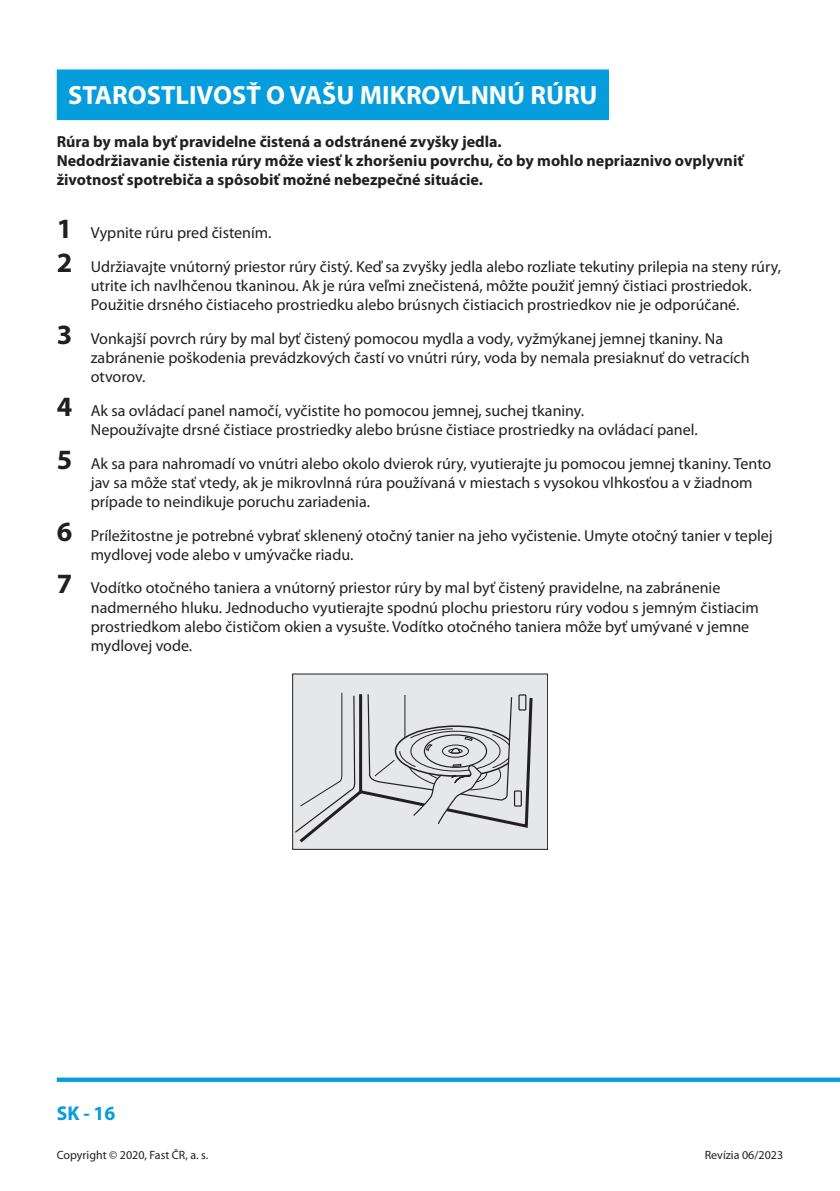
<style>
.page{position:relative;width:840px;height:1191px;background:#fff}
.page>*{position:absolute;margin:0;border:0;box-sizing:border-box;transform-origin:0 0}
.Nadpis_13_2{font:700 26.4px "Myriad Pro";color:#fff}
.t1{font:700 20px "Myriad Pro";color:#069ddc}
.Odsadené_čísla_8{font:16px/19.2px "Myriad Pro";color:#231f20}
.Základný_8{font:700 16px/19.2px "Myriad Pro";color:#231f20}
.t2{font:12px "Myriad Pro";color:#231f20}
.s1{font-weight:700;font-size:28px}
</style>
<div class="page">
<svg style="left:57px;top:1077px;width:782px;height:4px;background:#29aae0"></svg>
<div style="left:57px;top:69px;width:551px;height:51px;background:#069ddc"></div>
<div style="left:292px;top:674px;width:255px;height:175px;background:#e6e7e9"></div>
<svg style="left:293px;top:692px;width:254px;height:158px"></svg>
<p class="Nadpis_13_2" style="left:68px;top:77px;width:530px">STAROSTLIVOSŤ O VAŠU MIKROVLNNÚ RÚRU</p>
<p class="Základný_8" style="left:57px;top:131px;width:446px">Rúra by mala byť pravidelne čistená a odstránené zvyšky jedla.</p>
<p class="Základný_8" style="left:57px;top:150px;width:687px">Nedodržiavanie čistenia rúry môže viesť k zhoršeniu povrchu, čo by mohlo nepriaznivo ovplyvniť životnosť spotrebiča a spôsobiť možné nebezpečné situácie.</p>
<p class="Odsadené_čísla_8" style="left:57px;top:223px;width:216px"><span class="s1">1</span> Vypnite rúru pred čistením.</p>
<p class="Odsadené_čísla_8" style="left:57px;top:256px;width:725px;text-align:center"><span class="s1">2</span> Udržiavajte vnútorný priestor rúry čistý. Keď sa zvyšky jedla alebo rozliate tekutiny prilepia na steny rúry, utrite ich navlhčenou tkaninou. Ak je rúra veľmi znečistená, môžte použiť jemný čistiaci prostriedok.<br>Použitie drsného čistiaceho prostriedku alebo brúsnych čistiacich prostriedkov nie je odporúčané.</p>
<p class="Odsadené_čísla_8" style="left:91px;top:328px;width:660px;text-indent:-34px"><span class="s1">3</span> Vonkajší povrch rúry by mal byť čistený pomocou mydla a vody, vyžmýkanej jemnej tkaniny. Na zabránenie poškodenia prevádzkových častí vo vnútri rúry, voda by nemala presiaknuť do vetracích otvorov.</p>
<p class="Odsadené_čísla_8" style="left:57px;top:400px;width:528px"><span class="s1">4</span> Ak sa ovládací panel namočí, vyčistite ho pomocou jemnej, suchej tkaniny.</p>
<p class="Odsadené_čísla_8" style="left:91px;top:420px;width:608px">Nepoužívajte drsné čistiace prostriedky alebo brúsne čistiace prostriedky na ovládací panel.</p>
<p class="Odsadené_čísla_8" style="left:91px;top:453px;width:681px;text-indent:-34px"><span class="s1">5</span> Ak sa para nahromadí vo vnútri alebo okolo dvierok rúry, vyutierajte ju pomocou jemnej tkaniny. Tento jav sa môže stať vtedy, ak je mikrovlnná rúra používaná v miestach s vysokou vlhkosťou a v žiadnom prípade to neindikuje poruchu zariadenia.</p>
<p class="Odsadené_čísla_8" style="left:91px;top:525px;width:683px;text-indent:-34px"><span class="s1">6</span> Príležitostne je potrebné vybrať sklenený otočný tanier na jeho vyčistenie. Umyte otočný tanier v teplej mydlovej vode alebo v umývačke riadu.</p>
<p class="Odsadené_čísla_8" style="left:91px;top:578px;width:669px;text-indent:-34px"><span class="s1">7</span> Vodítko otočného taniera a vnútorný priestor rúry by mal byť čistený pravidelne, na zabránenie nadmerného hluku. Jednoducho vyutierajte spodnú plochu priestoru rúry vodou s jemným čistiacim prostriedkom alebo čističom okien a vysušte. Vodítko otočného taniera môže byť umývané v jemne mydlovej vode.</p>
<p class="t1" style="left:57px;top:1099px;width:60px">SK - 16</p>
<p class="t2" style="left:57px;top:1147px;width:153px">Copyright © 2020, Fast ČR, a. s.</p>
<p class="t2" style="left:704px;top:1147px;width:80px">Revízia 06/2023</p>
</div>
